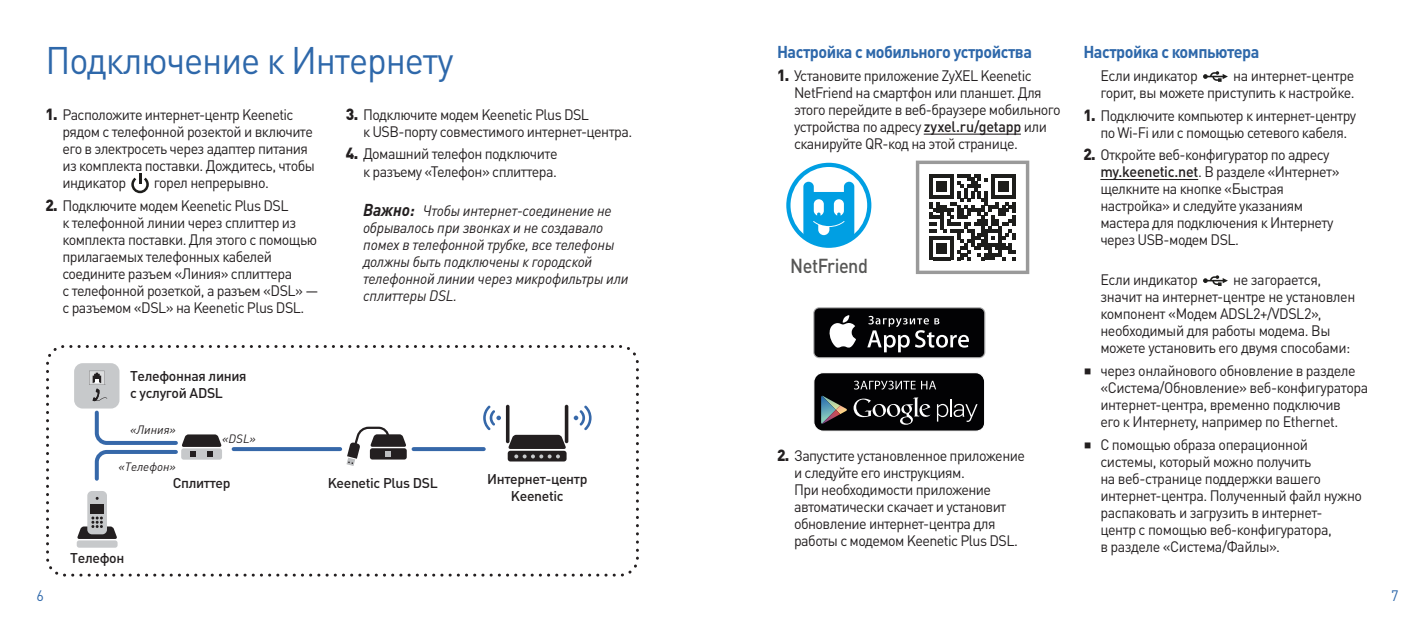
<style>
.page{position:relative;width:1418px;height:624px;background:#fff}
.page>*{position:absolute;margin:0;border:0;box-sizing:border-box;transform-origin:0 0}
.Chapter_header{font:38px "DIN Pro";letter-spacing:-.03em;color:#2e68aa;scale:.95 1}
.t1{font:500 20px "DIN Pro";letter-spacing:-.025em;color:#575756;scale:.9 1}
.Subheader_2{font:700 17px "DIN Pro";letter-spacing:-.03em;color:#2e68aa;scale:.95 1}
.t2{font:15px/17px "DIN Pro";letter-spacing:-.035em;color:#231f20;scale:.95 1}
.t3{font:italic 15px/17px "DIN Pro";letter-spacing:-.015em;color:#231f20;scale:.95 1}
.t4{font:15px "DIN Pro";color:#2e68aa;scale:.95 1}
.t5{font:500 14px/16.8px "DIN Pro";letter-spacing:-.025em;color:#231f20;text-align:center}
.t6{font:italic 12px "DIN Pro";color:#231f20}
.s1{font-weight:900;font-size:16px}
.s2{font-weight:700;font-size:17px}
.s3{font-weight:500}
.s4{font-family:"Pragmatica TT"}
</style>
<div class="page">
<hr style="left:923px;top:134px;width:97px;height:1px;background:#231f20">
<hr style="left:1100px;top:179px;width:98px;height:1px;background:#231f20">
<svg style="left:1203px;top:71px;width:24px;height:11px"></svg>
<svg style="left:1203px;top:275px;width:24px;height:11px"></svg>
<svg style="left:131px;top:173px;width:18px;height:20px"></svg>
<svg style="left:813px;top:307px;width:172px;height:51px"></svg>
<div style="left:814px;top:308px;width:170px;height:49px;background:#020204;border-radius:5px"></div>
<svg style="left:829px;top:315px;width:27px;height:33px"></svg>
<svg style="left:867px;top:316px;width:102px;height:36px"></svg>
<svg style="left:813px;top:373px;width:172px;height:59px;background:#28292b"></svg>
<svg style="left:786px;top:163px;width:85px;height:85px"></svg>
<svg style="left:915px;top:161px;width:114px;height:113px"></svg>
<div style="left:46px;top:345px;width:593px;height:231px;border:3px dashed #231f20;border-radius:17px"></div>
<svg style="left:413px;top:447px;width:71px;height:4px"></svg>
<svg style="left:234px;top:447px;width:106px;height:4px"></svg>
<div style="left:507px;top:451px;width:59px;height:10px;background:#231f20;border-radius:3px"></div>
<hr style="left:506px;top:405px;width:3px;height:38px;background:#231f20;border-radius:2px">
<hr style="left:565px;top:405px;width:3px;height:38px;background:#231f20;border-radius:2px">
<svg style="left:508px;top:435px;width:58px;height:23px"></svg>
<div style="left:77px;top:540px;width:41px;height:7px;background:#c7c9cb;border-radius:2px"></div>
<div style="left:87px;top:491px;width:20px;height:43px;background:#c7c9cb;border-radius:5px"></div>
<div style="left:91px;top:504px;width:13px;height:9px;background:#231f20"></div>
<svg style="left:77px;top:516px;width:40px;height:23px"></svg>
<svg style="left:483px;top:405px;width:18px;height:25px"></svg>
<svg style="left:573px;top:405px;width:18px;height:25px"></svg>
<svg style="left:93px;top:408px;width:129px;height:73px"></svg>
<div style="left:74px;top:363px;width:45px;height:45px;background:#c7c9cb;border-radius:9px"></div>
<svg style="left:89px;top:371px;width:18px;height:30px"></svg>
<svg style="left:346px;top:426px;width:60px;height:40px"></svg>
<p class="Chapter_header" style="left:45px;top:31px;width:431px">Подключение к Интернету</p>
<p class="t2" style="left:62px;top:104px;width:267px;text-indent:-17px"><span class="s1">1.</span> Расположите интернет-центр Keenetic рядом с телефонной розектой и включите его в электросеть через адаптер питания из комплекта поставки. Дождитесь, чтобы индикатор</p>
<p class="t2" style="left:363px;top:104px;width:285px;text-indent:-17px"><span class="s1">3.</span> Подключите модем Keenetic Plus DSL<br>к USB-порту совместимого интернет-центра.</p>
<p class="t2" style="left:346px;top:144px;width:224px;text-align:right"><span class="s1">4.</span> Домашний телефон подключите к разъему «Телефон» сплиттера.</p>
<p class="t3" style="left:363px;top:201px;width:281px"><span class="s2">Важно:</span> Чтобы интернет-соединение не обрывалось при звонках и не создавало помех в телефонной трубке, все телефоны должны быть подключены к городской телефонной линии через микрофильтры или сплиттеры DSL.</p>
<p class="t2" style="left:154px;top:172px;width:122px">горел непрерывно.</p>
<p class="t2" style="left:62px;top:195px;width:271px;text-indent:-17px"><span class="s1">2.</span> Подключите модем Keenetic Plus DSL<br>к телефонной линии через сплиттер из комплекта поставки. Для этого с помощью прилагаемых телефонных кабелей соедините разъем «Линия» сплиттера<br>с телефонной розеткой, а разъем «DSL» — с разъемом «DSL» на Keenetic Plus DSL.</p>
<p class="t5" style="left:130px;top:366px;width:118px;text-align:left">Телефонная линия с услугой ADSL</p>
<p class="t6" style="left:130px;top:421px;width:47px">«Линия»</p>
<p class="t6" style="left:118px;top:457px;width:59px">«Телефон»</p>
<p class="t6" style="left:222px;top:429px;width:35px">«DSL»</p>
<p class="t5" style="left:70px;top:548px;width:56px">Телефон</p>
<p class="t5" style="left:173px;top:473px;width:59px">Сплиттер</p>
<p class="t5" style="left:328px;top:473px;width:112px">Keenetic Plus DSL</p>
<p class="t5" style="left:487px;top:469px;width:102px">Интернет-центр<br>Keenetic</p>
<p class="Subheader_2" style="left:777px;top:38px;width:270px">Настройка с мобильного устройства</p>
<p class="t2" style="left:794px;top:66px;width:282px;text-indent:-17px"><span class="s1">1.</span> Установите приложение ZyXEL Keenetic NetFriend на смартфон или планшет. Для этого перейдите в веб-браузере мобильного устройства по адресу <span class="s3">zyxel.ru/getapp</span> или сканируйте QR‑код на этой странице.</p>
<p class="t1" style="left:790px;top:250px;width:88px">NetFriend</p>
<p class="t2" style="left:794px;top:445px;width:245px;text-indent:-17px"><span class="s1">2.</span> Запустите установленное приложение и следуйте его инструкциям.<br>При необходимости приложение автоматически скачает и установит обновление интернет-центра для работы с модемом Keenetic Plus DSL.</p>
<p class="Subheader_2" style="left:1083px;top:38px;width:187px">Настройка с компьютера</p>
<p class="t2" style="left:1100px;top:66px;width:104px">Если индикатор</p>
<p class="t2" style="left:1100px;top:66px;width:269px;text-align:right">на интернет-центре<br>горит, вы можете приступить к настройке.</p>
<p class="t2" style="left:1083px;top:105px;width:289px;text-align:center"><span class="s1">1.</span> Подключите компьютер к интернет-центру по Wi-Fi или с помощью сетевого кабеля.</p>
<p class="t2" style="left:1100px;top:145px;width:253px;text-indent:-17px"><span class="s1">2.</span> Откройте веб-конфигуратор по адресу <span class="s3">my.keenetic.net</span>. В разделе «Интернет» щелкните на кнопке «Быстрая настройка» и следуйте указаниям мастера для подключения к Интернету через USB-модем DSL.</p>
<p class="t2" style="left:1100px;top:270px;width:104px">Если индикатор</p>
<p class="t2" style="left:1100px;top:270px;width:270px;text-indent:133px">не загорается, значит на интернет-центре не установлен компонент «Модем ADSL2+/VDSL2», необходимый для работы модема. Вы можете установить его двумя способами:</p>
<p class="t2" style="left:1100px;top:360px;width:283px;text-indent:-17px"><span class="s4">Ӝ</span> через онлайнового обновление в разделе «Система/Обновление» веб-конфигуратора интернет-центра, временно подключив<br>его к Интернету, например по Ethernet.</p>
<p class="t2" style="left:1100px;top:434px;width:277px;text-indent:-17px"><span class="s4">Ӝ</span> С помощью образа операционной системы, который можно получить<br>на веб-странице поддержки вашего интернет-центра. Полученный файл нужно распаковать и загрузить в интернет&shy;центр с помощью веб-конфигуратора,<br>в разделе «Система/Файлы».</p>
<p class="t4" style="left:36px;top:584px;width:9px">6</p>
<p class="t4" style="left:1390px;top:584px;width:9px">7</p>
</div>
